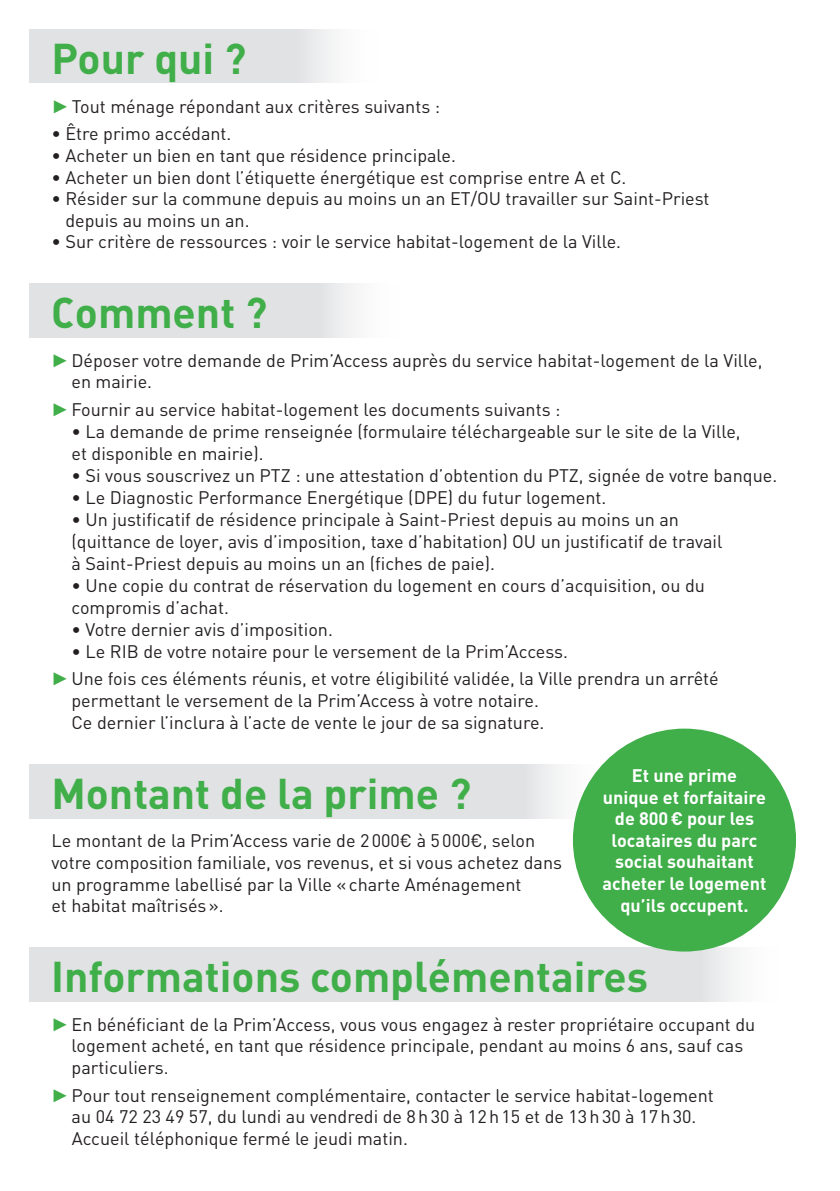
<style>
.page{position:relative;width:840px;height:1191px;background:#fff}
.page>*{position:absolute;margin:0;border:0;box-sizing:border-box;transform-origin:0 0}
.t1{font:700 42.6px "DIN";color:#40ae49}
.t2{font:18px/21.6px "DIN";color:#231f20}
.t3{font:700 18px/21.6px "DIN";color:#fff;text-align:center}
.s1{font-family:"Arial";font-size:18.4px;color:#40ae49}
</style>
<div class="page">
<div style="left:0;top:28px;width:382px;height:55px;background:linear-gradient(to right,#d9dbdd,#f0f1f2)"></div>
<div style="left:29px;top:283px;width:326px;height:54px;background:#e1e2e4"></div>
<div style="left:0;top:764px;width:609px;height:54px;background:#e1e2e4"></div>
<div style="left:0;top:947px;width:784px;height:54px;background:#e1e2e4"></div>
<div style="left:0;top:0;width:28px;height:1191px;background:#fff"></div>
<div style="left:572px;top:728px;width:223px;height:223px;background:#40ae49;border-radius:50%"></div>
<h1 class="t1" style="left:51px;top:31px;width:196px">Pour qui ?</h1>
<p class="t2" style="left:51px;top:95px;width:390px"><span class="s1">►</span> Tout ménage répondant aux critères suivants :</p>
<p class="t2" style="left:51px;top:123px;width:181px">• Être primo accédant.</p>
<p class="t2" style="left:51px;top:144px;width:406px">• Acheter un bien en tant que résidence principale.</p>
<p class="t2" style="left:51px;top:166px;width:576px">• Acheter un bien dont l’étiquette énergétique est comprise entre A et C.</p>
<p class="t2" style="left:65px;top:187px;width:645px;text-indent:-14px">• Résider sur la commune depuis au moins un an ET/OU travailler sur Saint-Priest depuis au moins un an.</p>
<p class="t2" style="left:51px;top:231px;width:571px">• Sur critère de ressources : voir le service habitat-logement de la Ville.</p>
<h1 class="t1" style="left:51px;top:284px;width:218px">Comment ?</h1>
<p class="t2" style="left:71px;top:349px;width:692px;text-indent:-20px"><span class="s1">►</span> Déposer votre demande de Prim’Access auprès du service habitat-logement de la Ville, en mairie.</p>
<p class="t2" style="left:51px;top:398px;width:510px"><span class="s1">►</span> Fournir au service habitat-logement les documents suivants :</p>
<p class="t2" style="left:71px;top:420px;width:670px">• La demande de prime renseignée (formulaire téléchargeable sur le site de la Ville, et disponible en mairie).</p>
<p class="t2" style="left:71px;top:464px;width:706px">• Si vous souscrivez un PTZ : une attestation d’obtention du PTZ, signée de votre banque.</p>
<p class="t2" style="left:71px;top:486px;width:536px">• Le Diagnostic Performance Energétique (DPE) du futur logement.</p>
<p class="t2" style="left:71px;top:508px;width:652px">• Un justificatif de résidence principale à Saint-Priest depuis au moins un an (quittance de loyer, avis d’imposition, taxe d’habitation) OU un justificatif de travail à Saint-Priest depuis au moins un an (fiches de paie).</p>
<p class="t2" style="left:71px;top:574px;width:634px">• Une copie du contrat de réservation du logement en cours d’acquisition, ou du compromis d’achat.</p>
<p class="t2" style="left:71px;top:618px;width:263px">• Votre dernier avis d’imposition.</p>
<p class="t2" style="left:51px;top:637px;width:668px;line-height:27.6px;text-indent:20px">• Le RIB de votre notaire pour le versement de la Prim’Access.<br><span class="s1">►</span> Une fois ces éléments réunis, et votre éligibilité validée, la Ville prendra un arrêté</p>
<p class="t2" style="left:71px;top:689px;width:474px">permettant le versement de la Prim’Access à votre notaire.<br>Ce dernier l’inclura à l’acte de vente le jour de sa signature.</p>
<h1 class="t1" style="left:51px;top:765px;width:421px">Montant de la prime ?</h1>
<p class="t2" style="left:51px;top:829px;width:512px">Le montant de la Prim’Access varie de 2000€ à 5000€, selon votre composition familiale, vos revenus, et si vous achetez dans un programme labellisé par la Ville «charte Aménagement<br>et habitat maîtrisés».</p>
<p class="t3" style="left:602px;top:764px;width:165px">Et une prime unique et forfaitaire de 800€ pour les locataires du parc social souhaitant acheter le logement qu’ils occupent.</p>
<h1 class="t1" style="left:51px;top:948px;width:598px">Informations complémentaires</h1>
<p class="t2" style="left:72px;top:1013px;width:684px;text-indent:-20px"><span class="s1">►</span> En bénéficiant de la Prim’Access, vous vous engagez à rester propriétaire occupant du logement acheté, en tant que résidence principale, pendant au moins 6 ans, sauf cas particuliers.</p>
<p class="t2" style="left:72px;top:1084px;width:643px;text-indent:-20px"><span class="s1">►</span> Pour tout renseignement complémentaire, contacter le service habitat-logement au 04 72 23 49 57, du lundi au vendredi de 8h30 à 12h15 et de 13h30 à 17h30.<br>Accueil téléphonique fermé le jeudi matin.</p>
</div>
